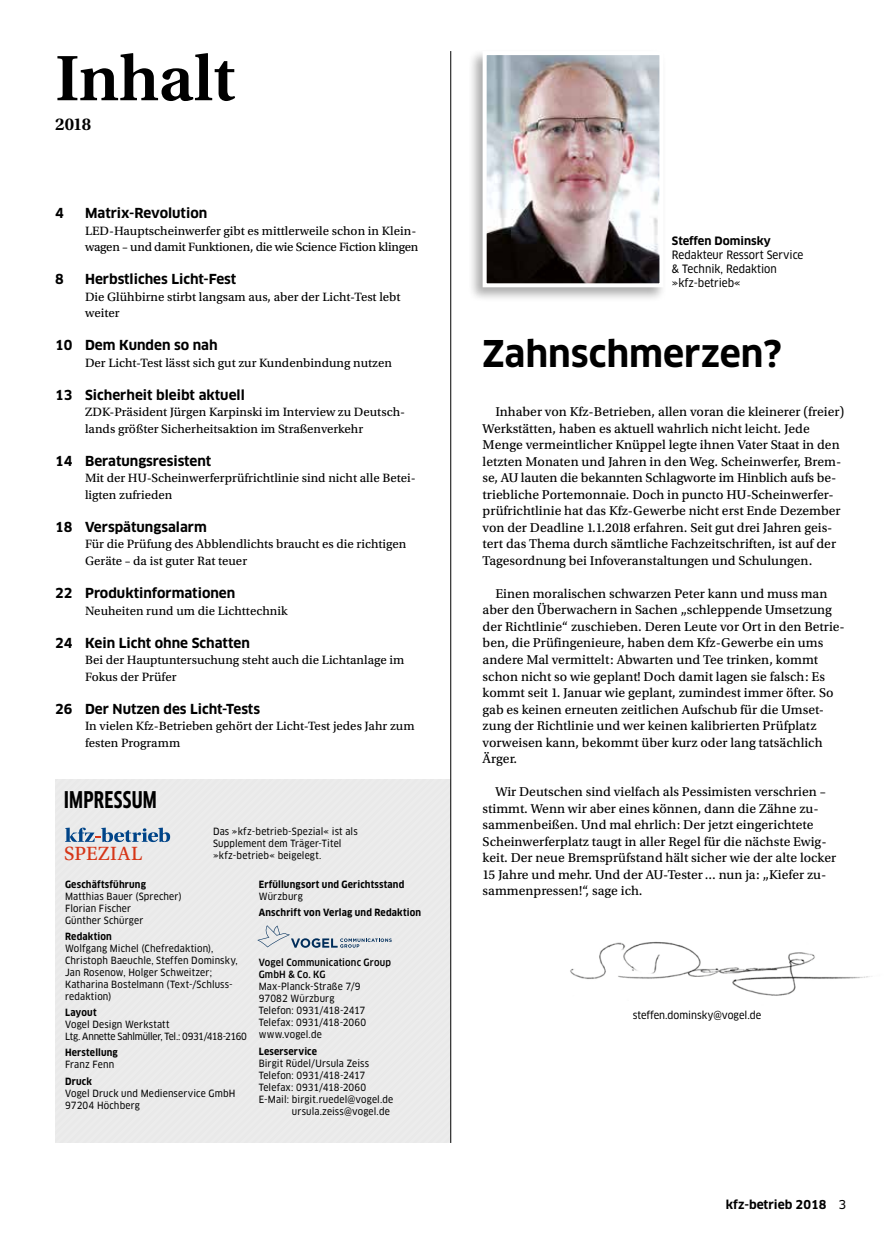
<style>
.page{position:relative;width:893px;height:1234px;background:#fff}
.page>*{position:absolute;margin:0;border:0;box-sizing:border-box;transform-origin:0 0}
.t1{font:600 67.5px "Utopia Std";color:#000}
.t2{font:700 36px "Clan OT";color:#000}
.t3{font:700 condensed 22.5px "Clan OT";letter-spacing:.01em;color:#000}
.t4{font:20.25px "Utopia Std Capt";letter-spacing:.025em;color:#d63517}
.t5{font:600 18px "Utopia Std";color:#000}
.t6{font:13.5px/16.5px "Utopia Std Capt";color:#000}
.t7{font:700 13.5px "Clan OT";color:#000}
.t8{font:12.75px/16.5px "Utopia Std Capt";color:#000}
.t9{font:700 12px "Clan OT";color:#000}
.t10{font:11.25px/14.2px "Clan OT Narrow News";color:#000}
.t11{font:700 11.25px "Clan OT";color:#000}
.t12{font:10.5px "Clan OT Narrow News";color:#000}
.t13{font:9.75px/12px "Clan OT Narrow News";letter-spacing:.015em;color:#000}
.t14{font:700 condensed 9.75px "Clan OT";letter-spacing:.02em;color:#000}
.t15{font:9.75px/12px "Clan OT Narrow News";letter-spacing:-.015em;color:#000}
.t16{font:500 condensed 9.75px/12px "Clan OT";letter-spacing:.015em;color:#000}
.t17{font:9.75px "Clan OT Narrow News";letter-spacing:-.005em;color:#000}
.s1{font-family:"Clan OT News";font-weight:400}
</style>
<div class="page">
<div style="left:176px;top:779px;width:8px;height:363px;background:#eaeaea"></div>
<div style="left:184px;top:779px;width:7px;height:363px;background:#eaeaea"></div>
<div style="left:191px;top:779px;width:8px;height:363px;background:#eaeaea"></div>
<div style="left:199px;top:779px;width:8px;height:363px;background:#eaeaea"></div>
<div style="left:207px;top:779px;width:7px;height:363px;background:#eaeaea"></div>
<div style="left:214px;top:779px;width:8px;height:363px;background:#eaeaea"></div>
<div style="left:222px;top:779px;width:8px;height:363px;background:#eaeaea"></div>
<div style="left:230px;top:779px;width:7px;height:363px;background:#eaeaea"></div>
<div style="left:237px;top:779px;width:8px;height:363px;background:#eaeaea"></div>
<div style="left:245px;top:779px;width:8px;height:363px;background:#eaeaea"></div>
<svg style="left:253px;top:779px;width:4px;height:363px"></svg>
<div style="left:468px;top:48px;width:199px;height:255px;background:#000;opacity:.33"></div>
<img style="left:481px;top:49px;width:184px;height:240px">
<img style="left:570px;top:941px;width:302px;height:55px">
<div style="left:55px;top:779px;width:118px;height:363px;background:#eaeaea"></div>
<hr style="left:450px;top:51px;width:1px;height:1091px;background:#000">
<div style="left:257px;top:779px;width:193px;height:363px;background:#eaeaea"></div>
<h1 class="t1" style="left:55px;top:40px;width:182px">Inhalt</h1>
<h3 class="t5" style="left:55px;top:114px;width:37px">2018</h3>
<p class="t7" style="left:55px;top:205px;width:10px">4</p>
<p class="t7" style="left:85px;top:205px;width:124px">Matrix-Revolution</p>
<p class="t8" style="left:85px;top:222px;width:335px">LED-Hauptscheinwerfer gibt es mittlerweile schon in Klein&shy;wagen – und damit Funktionen, die wie Science Fiction klingen</p>
<p class="t7" style="left:55px;top:271px;width:10px">8</p>
<p class="t7" style="left:85px;top:271px;width:153px">Herbstliches Licht-Fest</p>
<p class="t8" style="left:85px;top:288px;width:317px">Die Glühbirne stirbt langsam aus, aber der Licht-Test lebt weiter</p>
<p class="t7" style="left:55px;top:337px;width:164px">10 Dem Kunden so nah</p>
<p class="t8" style="left:85px;top:354px;width:308px">Der Licht-Test lässt sich gut zur Kundenbindung nutzen</p>
<p class="t7" style="left:55px;top:387px;width:191px">13 Sicherheit bleibt aktuell</p>
<p class="t8" style="left:85px;top:404px;width:322px">ZDK-Präsident Jürgen Karpinski im Interview zu Deutsch&shy;lands größter Sicherheitsaktion im Straßenverkehr</p>
<p class="t7" style="left:55px;top:453px;width:158px">14 Beratungsresistent</p>
<p class="t8" style="left:85px;top:470px;width:332px">Mit der HU-Scheinwerferprüfrichtlinie sind nicht alle Betei&shy;ligten zufrieden</p>
<p class="t7" style="left:55px;top:519px;width:153px">18 Verspätungsalarm</p>
<p class="t8" style="left:85px;top:536px;width:323px">Für die Prüfung des Abblendlichts braucht es die richtigen<br>Geräte – da ist guter Rat teuer</p>
<p class="t7" style="left:55px;top:585px;width:182px">22 Produktinformationen</p>
<p class="t8" style="left:85px;top:602px;width:204px">Neuheiten rund um die Lichttechnik</p>
<p class="t7" style="left:55px;top:634px;width:196px">24 Kein Licht ohne Schatten</p>
<p class="t8" style="left:85px;top:651px;width:321px">Bei der Hauptuntersuchung steht auch die Lichtanlage im<br>Fokus der Prüfer</p>
<p class="t7" style="left:55px;top:700px;width:206px">26 Der Nutzen des Licht-Tests</p>
<p class="t8" style="left:85px;top:717px;width:331px">In vielen Kfz-Betrieben gehört der Licht-Test jedes Jahr zum festen Programm</p>
<h3 class="t3" style="left:64px;top:786px;width:94px">IMPRESSUM</h3>
<h3 class="t4" style="left:64px;top:841px;width:79px">SPEZIAL</h3>
<p class="t13" style="left:213px;top:825px;width:146px">Das »kfz-betrieb-Spezial« ist als<br>Supplement dem Träger-Titel »kfz-betrieb« beigelegt.</p>
<p class="t14" style="left:65px;top:878px;width:82px">Geschäftsführung</p>
<p class="t13" style="left:65px;top:889px;width:118px">Matthias Bauer (Sprecher)<br>Florian Fischer<br>Günther Schürger</p>
<p class="t14" style="left:65px;top:930px;width:48px">Redaktion</p>
<p class="t13" style="left:65px;top:942px;width:174px">Wolfgang Michel (Chefredaktion),<br>Christoph Baeuchle, Steffen Dominsky,<br>Jan Rosenow, Holger Schweitzer;<br>Katharina Bostelmann (Text-/Schluss&shy;redaktion)</p>
<p class="t14" style="left:65px;top:1006px;width:33px">Layout</p>
<p class="t15" style="left:65px;top:1018px;width:183px">Vogel Design Werkstatt<br>Ltg. Annette Sahlmüller, Tel.: 0931/418-2160</p>
<p class="t14" style="left:65px;top:1046px;width:54px">Herstellung</p>
<p class="t13" style="left:65px;top:1058px;width:51px">Franz Fenn</p>
<p class="t14" style="left:65px;top:1075px;width:28px">Druck</p>
<p class="t13" style="left:65px;top:1086px;width:172px">Vogel Druck und Medienservice GmbH<br>97204 Höchberg</p>
<p class="t14" style="left:259px;top:878px;width:147px">Erfüllungsort und Gerichtsstand</p>
<p class="t13" style="left:259px;top:889px;width:46px">Würzburg</p>
<p class="t14" style="left:259px;top:906px;width:164px">Anschrift von Verlag und Redaktion</p>
<p class="t16" style="left:259px;top:956px;width:134px">Vogel Communicationc Group<br>GmbH &amp; Co. KG</p>
<p class="t13" style="left:259px;top:980px;width:109px">Max-Planck-Straße 7/9<br>97082 Würzburg<br>Telefon: 0931/418-2417<br>Telefax: 0931/418-2060 www.vogel.de</p>
<p class="t14" style="left:259px;top:1045px;width:60px">Leserservice</p>
<p class="t13" style="left:259px;top:1056px;width:112px">Birgit Rüdel/Ursula Zeiss</p>
<p class="t17" style="left:259px;top:1068px;width:108px">Telefon: 0931/418-2417</p>
<p class="t13" style="left:259px;top:1080px;width:109px">Telefax: 0931/418-2060</p>
<p class="t13" style="left:259px;top:1092px;width:136px">E-Mail: birgit.ruedel@vogel.de</p>
<p class="t13" style="left:292px;top:1104px;width:99px">ursula.zeiss@vogel.de</p>
<p class="t11" style="left:672px;top:234px;width:100px">Steffen Dominsky</p>
<p class="t10" style="left:672px;top:247px;width:133px">Redakteur Ressort Service &amp; Technik, Redaktion »kfz-betrieb«</p>
<h2 class="t2" style="left:483px;top:332px;width:301px">Zahnschmerzen?</h2>
<p class="t6" style="left:483px;top:404px;width:363px;text-indent:13px">Inhaber von Kfz-Betrieben, allen voran die kleinerer (freier)<br>Werkstätten, haben es aktuell wahrlich nicht leicht. Jede Menge vermeintlicher Knüppel legte ihnen Vater Staat in den letzten Monaten und Jahren in den Weg. Scheinwerfer, Brem&shy;se, AU lauten die bekannten Schlagworte im Hinblich aufs be&shy;triebliche Portemonnaie. Doch in puncto HU-Scheinwerfer&shy;prüfrichtlinie hat das Kfz-Gewerbe nicht erst Ende Dezember von der Deadline 1.1.2018 erfahren. Seit gut drei Jahren geis&shy;tert das Thema durch sämtliche Fachzeitschriften, ist auf der Tagesordnung bei Infoveranstaltungen und Schulungen.</p>
<p class="t6" style="left:483px;top:585px;width:364px;text-indent:13px">Einen moralischen schwarzen Peter kann und muss man aber den Überwachern in Sachen „schleppende Umsetzung der Richtlinie“ zuschieben. Deren Leute vor Ort in den Betrie&shy;ben, die Prüfingenieure, haben dem Kfz-Gewerbe ein ums andere Mal vermittelt: Abwarten und Tee trinken, kommt schon nicht so wie geplant! Doch damit lagen sie falsch: Es kommt seit 1. Januar wie geplant, zumindest immer öfter. So gab es keinen erneuten zeitlichen Aufschub für die Umset&shy;zung der Richtlinie und wer keinen kalibrierten Prüfplatz vorweisen kann, bekommt über kurz oder lang tatsächlich Ärger.</p>
<p class="t6" style="left:483px;top:783px;width:355px;text-indent:13px">Wir Deutschen sind vielfach als Pessimisten verschrien – stimmt. Wenn wir aber eines können, dann die Zähne zu&shy;sammenbeißen. Und mal ehrlich: Der jetzt eingerichtete Scheinwerferplatz taugt in aller Regel für die nächste Ewig&shy;keit. Der neue Bremsprüfstand hält sicher wie der alte locker 15 Jahre und mehr. Und der AU-Tester... nun ja: „Kiefer zu&shy;sammenpressen!“, sage ich.</p>
<p class="t12" style="left:633px;top:1008px;width:130px">steffen.dominsky@vogel.de</p>
<p class="t9" style="left:726px;top:1197px;width:122px">kfz-betrieb 2018 <span class="s1">3</span></p>
</div>
